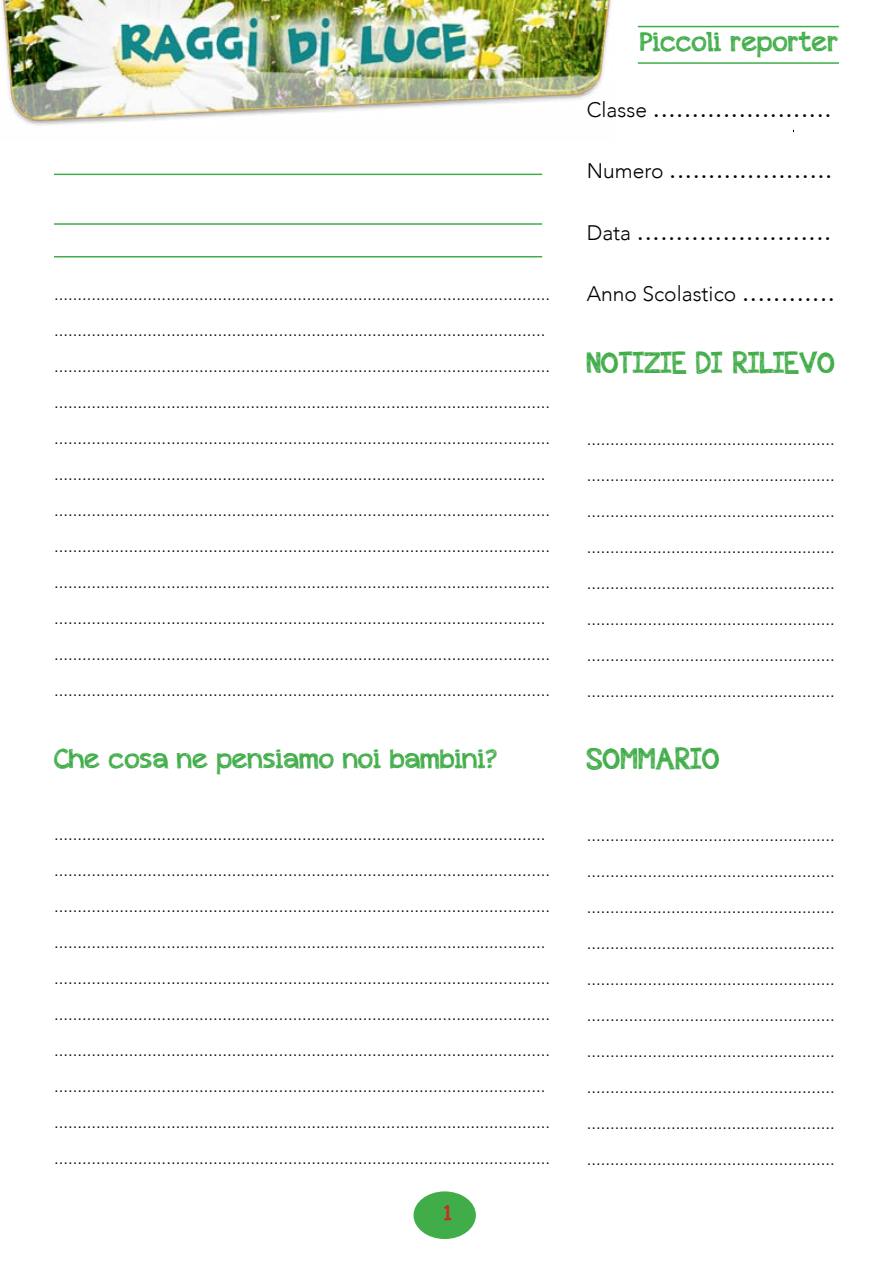
<style>
.page{position:relative;width:893px;height:1263px;background:#fff}
.page>*{position:absolute;margin:0;border:0;box-sizing:border-box;transform-origin:0 0}
.t1{font:300 30px/61.2px "Avenir";color:#000;text-align:justify}
.t2{font:30px "appleberry";color:#41ad49}
.t3{font:27px "appleberry";color:#41ad49}
.t4{font:300 21px "Avenir";color:#000}
.t5{font:21px "appleberry";color:#d2232a}
.t6{font:300 18px/36px "Avenir";color:#000;text-align:justify}
.s1{font-size:21px}
.s2{font-size:30px}
</style>
<div class="page">
<img style="left:2px;top:0;width:610px;height:125px">
<hr style="left:638px;top:26px;width:201px;height:1px;background:#41ad49">
<hr style="left:638px;top:62px;width:201px;height:2px;background:#41ad49">
<hr style="left:54px;top:174px;width:488px;height:1px;background:#41ad49">
<hr style="left:54px;top:223px;width:488px;height:2px;background:#41ad49">
<hr style="left:54px;top:256px;width:488px;height:1px;background:#41ad49">
<div style="left:414px;top:1191px;width:62px;height:48px;background:#41ad49;border-radius:50%"></div>
<p class="t6" style="left:54px;top:276px;width:498px;text-align:left">.......................................................................................................... ......................................................................................................... .......................................................................................................... .......................................................................................................... .......................................................................................................... ......................................................................................................... .......................................................................................................... .......................................................................................................... .......................................................................................................... ......................................................................................................... .......................................................................................................... ..........................................................................................................</p>
<h2 class="t3" style="left:54px;top:740px;width:445px">Che cosa ne pensiamo noi bambini?</h2>
<p class="t6" style="left:54px;top:816px;width:498px;text-align:left">......................................................................................................... .......................................................................................................... .......................................................................................................... ......................................................................................................... .......................................................................................................... .......................................................................................................... .......................................................................................................... ......................................................................................................... .......................................................................................................... ..........................................................................................................</p>
<p class="t5" style="left:444px;top:1198px;width:9px">1</p>
<h2 class="t3" style="left:640px;top:23px;width:200px">Piccoli reporter</h2>
<h1 class="t1" style="left:587px;top:76px;width:247px"><span class="s1">Classe</span> .......................<br><span class="s1">Numero</span> .....................<br><span class="s1">Data</span> .........................</h1>
<p class="t4" style="left:587px;top:281px;width:250px">Anno Scolastico <span class="s2">............</span></p>
<h1 class="t2" style="left:587px;top:341px;width:250px">NOTIZIE DI RILIEVO</h1>
<p class="t6" style="left:587px;top:421px;width:250px">..................................................... ..................................................... ..................................................... ..................................................... ..................................................... ..................................................... ..................................................... .....................................................</p>
<h1 class="t2" style="left:587px;top:737px;width:135px">SOMMARIO</h1>
<p class="t6" style="left:587px;top:817px;width:250px">..................................................... ..................................................... ..................................................... ..................................................... ..................................................... ..................................................... ..................................................... ..................................................... ..................................................... .....................................................</p>
</div>
